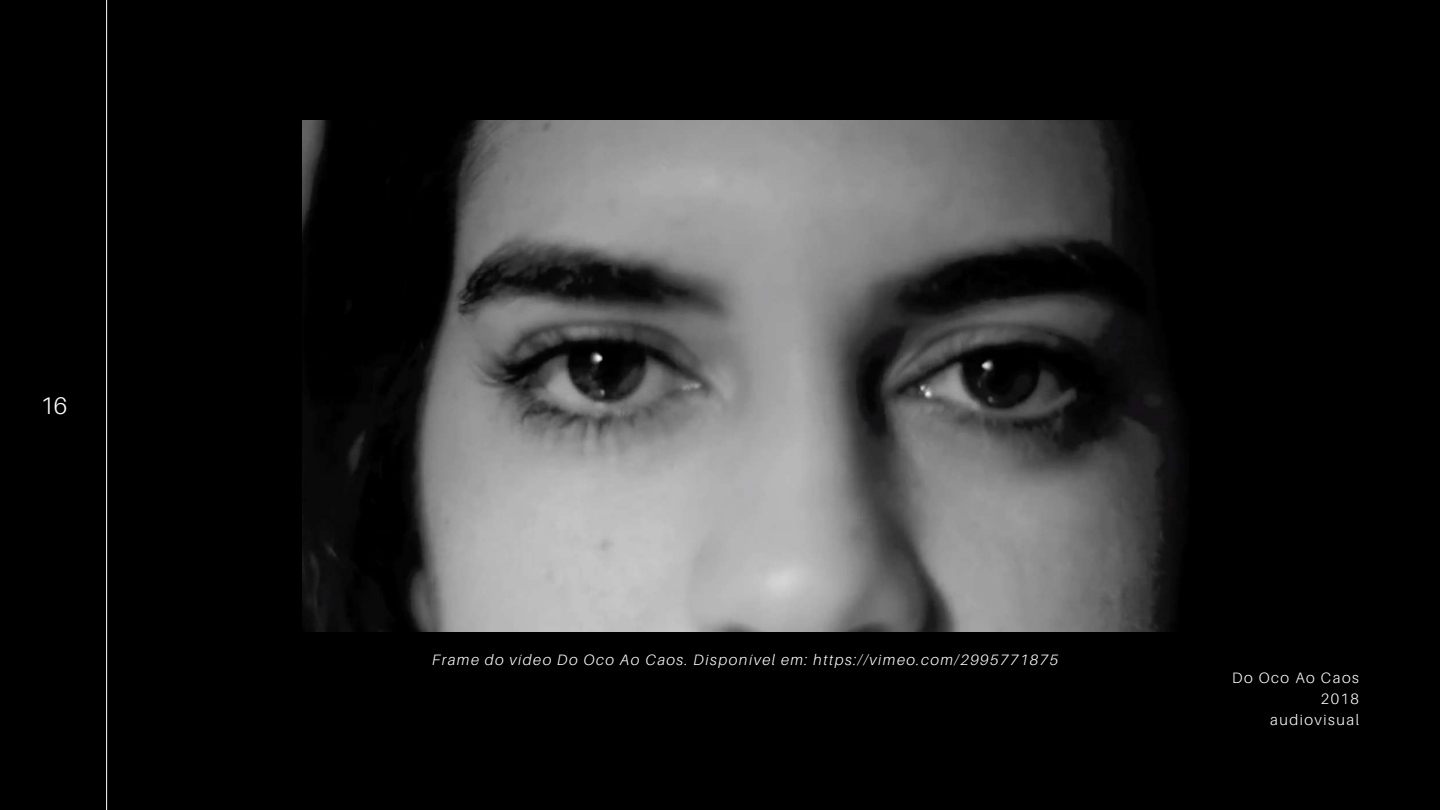
<style>
.page{position:relative;width:1440px;height:810px;background:#000}
.page>*{position:absolute;margin:0;border:0;box-sizing:border-box;transform-origin:0 0}
.t1{font:300 24px "Aileron";color:#fff}
.t2{font:italic 300 15px "Aileron";letter-spacing:.1em;color:#fff}
.t3{font:300 15px/21px "Aileron";letter-spacing:.1em;color:#fff;text-align:right}
</style>
<div class="page">
<hr style="left:106px;top:0;width:1px;height:810px;background:#fff">
<img style="left:302px;top:120px;width:879px;height:512px">
<h1 class="t1" style="left:40px;top:391px;width:28px">16</h1>
<p class="t2" style="left:432px;top:651px;width:628px">Frame do vídeo Do Oco Ao Caos. Disponível em: https://vimeo.com/2995771875</p>
<p class="t3" style="left:1232px;top:667px;width:128px">Do Oco Ao Caos<br>2018 audiovisual</p>
</div>
